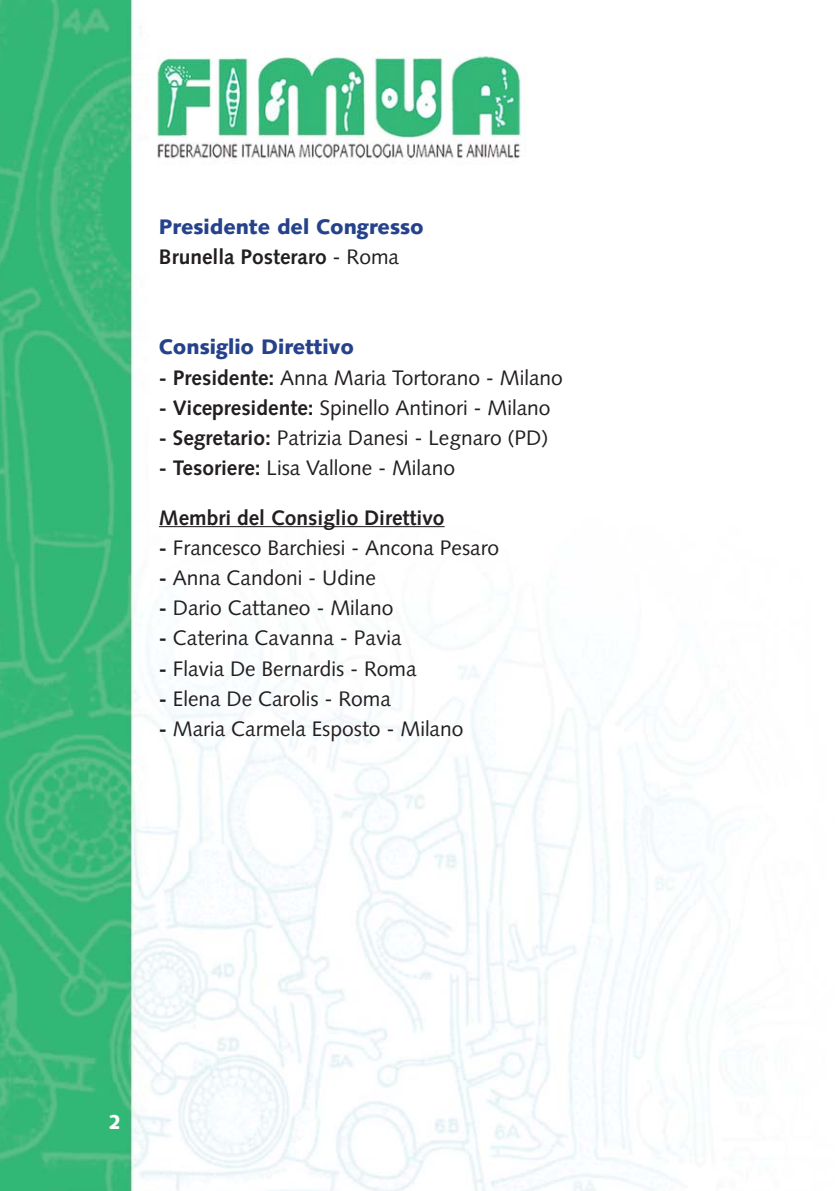
<style>
.page{position:relative;width:840px;height:1191px;background:#fff}
.page>*{position:absolute;margin:0;border:0;box-sizing:border-box;transform-origin:0 0}
.t1{font:21px "Syntax";color:#231f20}
.t2{font:900 21px/30.2px "Syntax";color:#25428b}
.t3{font:700 21px "Syntax";color:#231f20}
.t4{font:900 20px "Syntax";color:#fff}
.s1{font-weight:700;color:#231f20}
.s2{font-weight:400;color:#231f20}
.s3{font-weight:700}
</style>
<div class="page">
<img style="left:0;top:0;width:726px;height:1191px">
<hr style="left:159px;top:526px;width:285px;height:1px;background:#231f20">
<p class="t2" style="left:159px;top:213px;width:266px">Presidente del Congresso<br><span class="s1">Brunella Posteraro</span> <span class="s2">- Roma</span></p>
<p class="t2" style="left:159px;top:334px;width:196px">Consiglio Direttivo</p>
<p class="t1" style="left:159px;top:369px;width:405px"><span class="s3">- Presidente:</span> Anna Maria Tortorano - Milano</p>
<p class="t1" style="left:159px;top:399px;width:393px"><span class="s3">- Vicepresidente:</span> Spinello Antinori - Milano</p>
<p class="t1" style="left:159px;top:429px;width:391px"><span class="s3">- Segretario:</span> Patrizia Danesi - Legnaro (PD)</p>
<p class="t1" style="left:159px;top:459px;width:297px"><span class="s3">- Tesoriere:</span> Lisa Vallone - Milano</p>
<p class="t3" style="left:159px;top:509px;width:287px">Membri del Consiglio Direttivo</p>
<p class="t1" style="left:159px;top:539px;width:341px"><span class="s3">-</span> Francesco Barchiesi - Ancona Pesaro</p>
<p class="t1" style="left:159px;top:569px;width:218px"><span class="s3">-</span> Anna Candoni - Udine</p>
<p class="t1" style="left:159px;top:599px;width:236px"><span class="s3">-</span> Dario Cattaneo - Milano</p>
<p class="t1" style="left:159px;top:629px;width:244px"><span class="s3">-</span> Caterina Cavanna - Pavia</p>
<p class="t1" style="left:159px;top:660px;width:259px"><span class="s3">-</span> Flavia De Bernardis - Roma</p>
<p class="t1" style="left:159px;top:690px;width:233px"><span class="s3">-</span> Elena De Carolis - Roma</p>
<p class="t1" style="left:159px;top:720px;width:306px"><span class="s3">-</span> Maria Carmela Esposto - Milano</p>
<p class="t4" style="left:109px;top:1114px;width:14px">2</p>
</div>
